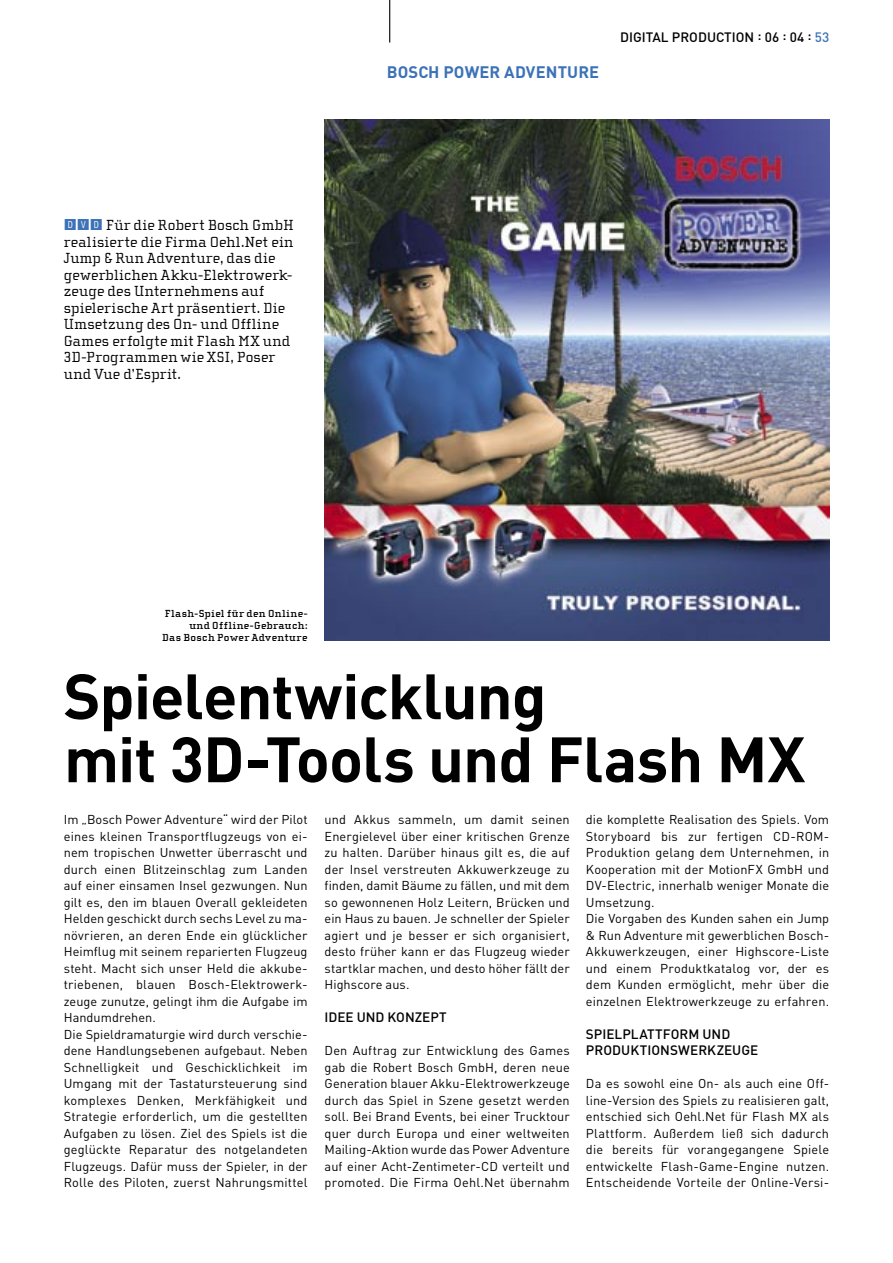
<style>
.page{position:relative;width:893px;height:1263px;background:#fff}
.page>*{position:absolute;margin:0;border:0;box-sizing:border-box;transform-origin:0 0}
._02b_Head_mittel{font:700 63px/63px "DIN";letter-spacing:-.015em;color:#000}
.t1{font:700 16.5px "DIN";letter-spacing:.005em;color:#3c72b7}
._01b_Vorspann{font:15px/16.5px "Cholla Slab";letter-spacing:.02em;color:#000}
._01c_Zwischentitel{font:500 13.5px/16.5px "DIN";color:#000}
._01a_Fließtext{font:12.75px/16.5px "DIN";letter-spacing:.01em;color:#000;text-align:justify}
._01d_Bildunterschrift_schwarz{font:700 10.5px/12px "Cholla Slab";letter-spacing:.035em;color:#000;text-align:right}
.s1{font-family:"Square Frame Neg";color:#3c72b7}
.s2{color:#3c72b7}
</style>
<div class="page">
<hr style="left:389px;top:0;width:1px;height:43px;background:#000">
<img style="left:325px;top:119px;width:504px;height:522px">
<p class="_01b_Vorspann" style="left:64px;top:217px;width:232px"><span class="s1">DVD</span> Für die Robert Bosch GmbH realisierte die Firma Oehl.Net ein<br>Jump &amp; Run Adventure, das die gewerblichen Akku-Elektrowerk&shy;zeuge des Unternehmens auf spielerische Art präsentiert. Die<br>Umsetzung des On- und Offline<br>Games erfolgte mit Flash MX und<br>3D-Programmen wie XSI, Poser und Vue d’Esprit.</p>
<p class="t1" style="left:387px;top:61px;width:214px">BOSCH POWER ADVENTURE</p>
<p class="_01c_Zwischentitel" style="left:620px;top:29px;width:211px">DIGITAL PRODUCTION : 06 : 04 : <span class="s2">53</span></p>
<p class="_01d_Bildunterschrift_schwarz" style="left:162px;top:607px;width:147px">Flash-Spiel für den Online&shy;und Offline-Gebrauch:<br>Das Bosch Power Adventure</p>
<p class="_02b_Head_mittel" style="left:63px;top:663px;width:743px">Spielentwicklung<br>mit 3D-Tools und Flash MX</p>
<p class="_01a_Fließtext" style="left:64px;top:811px;width:245px">Im „Bosch Power Adventure“ wird der Pilot eines kleinen Transportflugzeugs von ei&shy;nem tropischen Unwetter überrascht und durch einen Blitzeinschlag zum Landen auf einer einsamen Insel gezwungen. Nun gilt es, den im blauen Overall gekleideten Helden geschickt durch sechs Level zu ma&shy;növrieren, an deren Ende ein glücklicher Heimflug mit seinem reparierten Flugzeug steht. Macht sich unser Held die akkube&shy;triebenen, blauen Bosch-Elektrowerk&shy;zeuge zunutze, gelingt ihm die Aufgabe im Handumdrehen.</p>
<p class="_01a_Fließtext" style="left:64px;top:1026px;width:245px">Die Spieldramaturgie wird durch verschie&shy;dene Handlungsebenen aufgebaut. Neben Schnelligkeit und Geschicklichkeit im Umgang mit der Tastatursteuerung sind komplexes Denken, Merkfähigkeit und Strategie erforderlich, um die gestellten Aufgaben zu lösen. Ziel des Spiels ist die geglückte Reparatur des notgelandeten Flugzeugs. Dafür muss der Spieler, in der Rolle des Piloten, zuerst Nahrungsmittel</p>
<p class="_01a_Fließtext" style="left:325px;top:811px;width:247px">und Akkus sammeln, um damit seinen Energielevel über einer kritischen Grenze zu halten. Darüber hinaus gilt es, die auf der Insel verstreuten Akkuwerkzeuge zu finden, damit Bäume zu fällen, und mit dem so gewonnenen Holz Leitern, Brücken und ein Haus zu bauen. Je schneller der Spieler agiert und je besser er sich organisiert, desto früher kann er das Flugzeug wieder startklar machen, und desto höher fällt der Highscore aus.</p>
<p class="_01c_Zwischentitel" style="left:325px;top:1009px;width:124px">IDEE UND KONZEPT</p>
<p class="_01a_Fließtext" style="left:325px;top:1042px;width:247px">Den Auftrag zur Entwicklung des Games gab die Robert Bosch GmbH, deren neue Generation blauer Akku-Elektrowerkzeuge durch das Spiel in Szene gesetzt werden soll. Bei Brand Events, bei einer Trucktour quer durch Europa und einer weltweiten Mailing-Aktion wurde das Power Adventure auf einer Acht-Zentimeter-CD verteilt und promoted. Die Firma Oehl.Net übernahm</p>
<p class="_01a_Fließtext" style="left:586px;top:811px;width:245px">die komplette Realisation des Spiels. Vom Storyboard bis zur fertigen CD-ROM-Produktion gelang dem Unternehmen, in Kooperation mit der MotionFX GmbH und DV-Electric, innerhalb weniger Monate die Umsetzung.</p>
<p class="_01a_Fließtext" style="left:586px;top:910px;width:245px">Die Vorgaben des Kunden sahen ein Jump &amp; Run Adventure mit gewerblichen Bosch-Akkuwerkzeugen, einer Highscore-Liste und einem Produktkatalog vor, der es dem Kunden ermöglicht, mehr über die einzelnen Elektrowerkzeuge zu erfahren.</p>
<p class="_01c_Zwischentitel" style="left:586px;top:1025px;width:174px">SPIELPLATTFORM UND<br>PRODUKTIONSWERKZEUGE</p>
<p class="_01a_Fließtext" style="left:586px;top:1075px;width:245px">Da es sowohl eine On- als auch eine Off&shy;line-Version des Spiels zu realisieren galt, entschied sich Oehl.Net für Flash MX als Plattform. Außerdem ließ sich dadurch die bereits für vorangegangene Spiele entwickelte Flash-Game-Engine nutzen.<br>Entscheidende Vorteile der Online-Versi-</p>
</div>
